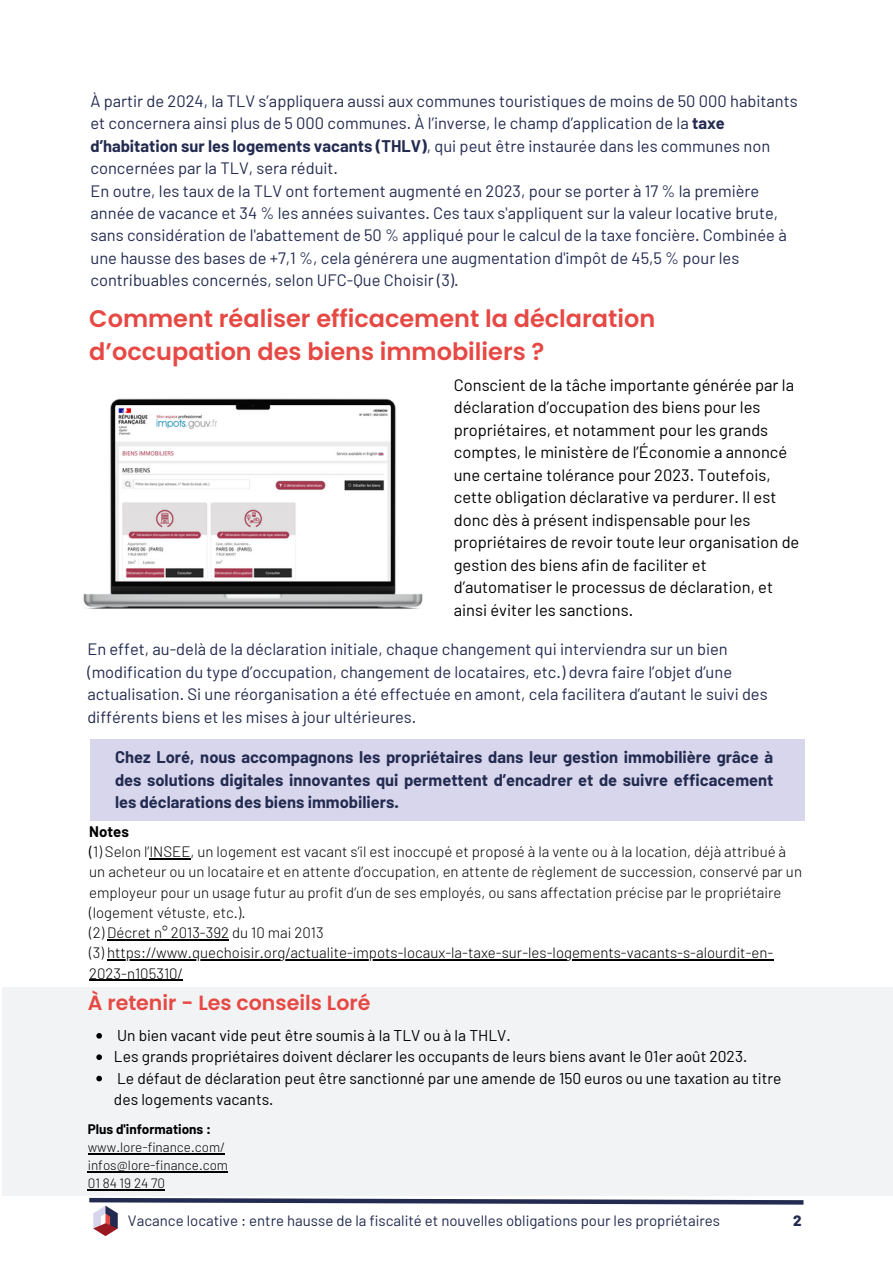
<style>
.page{position:relative;width:893px;height:1264px;background:#fff}
.page>*{position:absolute;margin:0;border:0;box-sizing:border-box;transform-origin:0 0}
.t1{font:600 24px/32.5px "Poppins";color:#e64944}
.t2{font:600 20.55px "Poppins";color:#e64944}
.t3{font:16.5px/22.5px "Barlow";color:#232b50}
.t4{font:16.5px/22.5px "Barlow";color:#000}
.t5{font:700 16.5px/22.5px "Barlow";color:#232b50;text-align:justify}
.t6{font:15.6px/21.3px "Barlow";color:#000}
.t7{font:300 15px/20.2px "Barlow";color:#000}
.t8{font:15px "Barlow";color:#232b50}
.t9{font:700 15px "Barlow";color:#000}
.t10{font:800 15px "Barlow";color:#232b50}
.t11{font:300 13.5px "Barlow";color:#000}
.t12{font:700 13.5px "Barlow";color:#000}
.s1{font-weight:700}
.s2{font-weight:400}
</style>
<div class="page">
<img style="left:93px;top:1206px;width:25px;height:30px">
<svg style="left:85px;top:1195px;width:723px;height:11px"></svg>
<div style="left:90px;top:739px;width:714px;height:81px;background:#d7d6ec"></div>
<div style="left:2px;top:987px;width:890px;height:208px;background:#f2f3f5"></div>
<svg style="left:96px;top:1033px;width:6px;height:5px"></svg>
<svg style="left:96px;top:1054px;width:6px;height:5px"></svg>
<svg style="left:96px;top:1075px;width:6px;height:6px"></svg>
<hr style="left:88px;top:1152px;width:137px;height:2px;background:#000">
<hr style="left:88px;top:1170px;width:140px;height:1px;background:#000">
<hr style="left:88px;top:1188px;width:77px;height:1px;background:#000">
<img style="left:83px;top:398px;width:340px;height:211px">
<hr style="left:149px;top:858px;width:41px;height:1px;background:#000">
<hr style="left:107px;top:939px;width:122px;height:1px;background:#000">
<hr style="left:107px;top:959px;width:666px;height:1px;background:#000">
<hr style="left:89px;top:979px;width:94px;height:1px;background:#000">
<p class="t3" style="left:90px;top:89px;width:708px">À partir de 2024, la TLV s’appliquera aussi aux communes touristiques de moins de 50 000 habitants et concernera ainsi plus de 5 000 communes. À l’inverse, le champ d’application de la <span class="s1">taxe d’habitation sur les logements vacants (THLV)</span>, qui peut être instaurée dans les communes non concernées par la TLV, sera réduit.</p>
<p class="t3" style="left:90px;top:179px;width:697px">En outre, les taux de la TLV ont fortement augmenté en 2023, pour se porter à 17 % la première année de vacance et 34 % les années suivantes. Ces taux s'appliquent sur la valeur locative brute, sans considération de l'abattement de 50 % appliqué pour le calcul de la taxe foncière. Combinée à une hausse des bases de +7,1 %, cela générera une augmentation d'impôt de 45,5 % pour les contribuables concernés, selon UFC-Que Choisir (3).</p>
<p class="t1" style="left:89px;top:302px;width:567px">Comment réaliser efficacement la déclaration d’occupation des biens immobiliers ?</p>
<p class="t4" style="left:454px;top:373px;width:347px">Conscient de la tâche importante générée par la déclaration d’occupation des biens pour les propriétaires, et notamment pour les grands comptes, le ministère de l’Économie a annoncé une certaine tolérance pour 2023. Toutefois, cette obligation déclarative va perdurer. Il est donc dès à présent indispensable pour les propriétaires de revoir toute leur organisation de gestion des biens afin de faciliter et d’automatiser le processus de déclaration, et ainsi éviter les sanctions.</p>
<p class="t3" style="left:87px;top:637px;width:681px">En effet, au-delà de la déclaration initiale, chaque changement qui interviendra sur un bien (modification du type d’occupation, changement de locataires, etc.) devra faire l’objet d’une actualisation. Si une réorganisation a été effectuée en amont, cela facilitera d’autant le suivi des différents biens et les mises à jour ultérieures.</p>
<p class="t5" style="left:115px;top:745px;width:659px">Chez Loré, nous accompagnons les propriétaires dans leur gestion immobilière grâce à des solutions digitales innovantes qui permettent d’encadrer et de suivre efficacement les déclarations des biens immobiliers.</p>
<p class="t9" style="left:89px;top:822px;width:41px">Notes</p>
<p class="t7" style="left:89px;top:841px;width:714px"><span class="s2">(</span>1) Selon l’INSEE, un logement est vacant s’il est inoccupé et proposé à la vente ou à la location, déjà attribué à un acheteur ou un locataire et en attente d’occupation, en attente de règlement de succession, conservé par un employeur pour un usage futur au profit d’un de ses employés, ou sans affectation précise par le propriétaire (logement vétuste, etc.).</p>
<p class="t7" style="left:89px;top:922px;width:236px">(2) Décret n° 2013-392 du 10 mai 2013</p>
<p class="t7" style="left:89px;top:942px;width:685px">(3) https://www.quechoisir.org/actualite-impots-locaux-la-taxe-sur-les-logements-vacants-s-alourdit-en-<br>2023-n105310/</p>
<p class="t2" style="left:88px;top:988px;width:284px">À retenir - Les conseils Loré</p>
<p class="t6" style="left:117px;top:1023px;width:395px">Un bien vacant vide peut être soumis à la TLV ou à la THLV.</p>
<p class="t6" style="left:114px;top:1045px;width:635px">Les grands propriétaires doivent déclarer les occupants de leurs biens avant le 01er août 2023.</p>
<p class="t6" style="left:114px;top:1066px;width:669px">Le défaut de déclaration peut être sanctionné par une amende de 150 euros ou une taxation au titre des logements vacants.</p>
<p class="t12" style="left:88px;top:1120px;width:125px">Plus d'informations :</p>
<p class="t11" style="left:88px;top:1138px;width:138px">www.lore-finance.com/</p>
<p class="t11" style="left:88px;top:1156px;width:142px">infos@lore-finance.com</p>
<p class="t11" style="left:88px;top:1174px;width:79px">01 84 19 24 70</p>
<p class="t8" style="left:128px;top:1211px;width:593px">Vacance locative : entre hausse de la fiscalité et nouvelles obligations pour les propriétaires</p>
<p class="t10" style="left:793px;top:1211px;width:10px">2</p>
</div>
